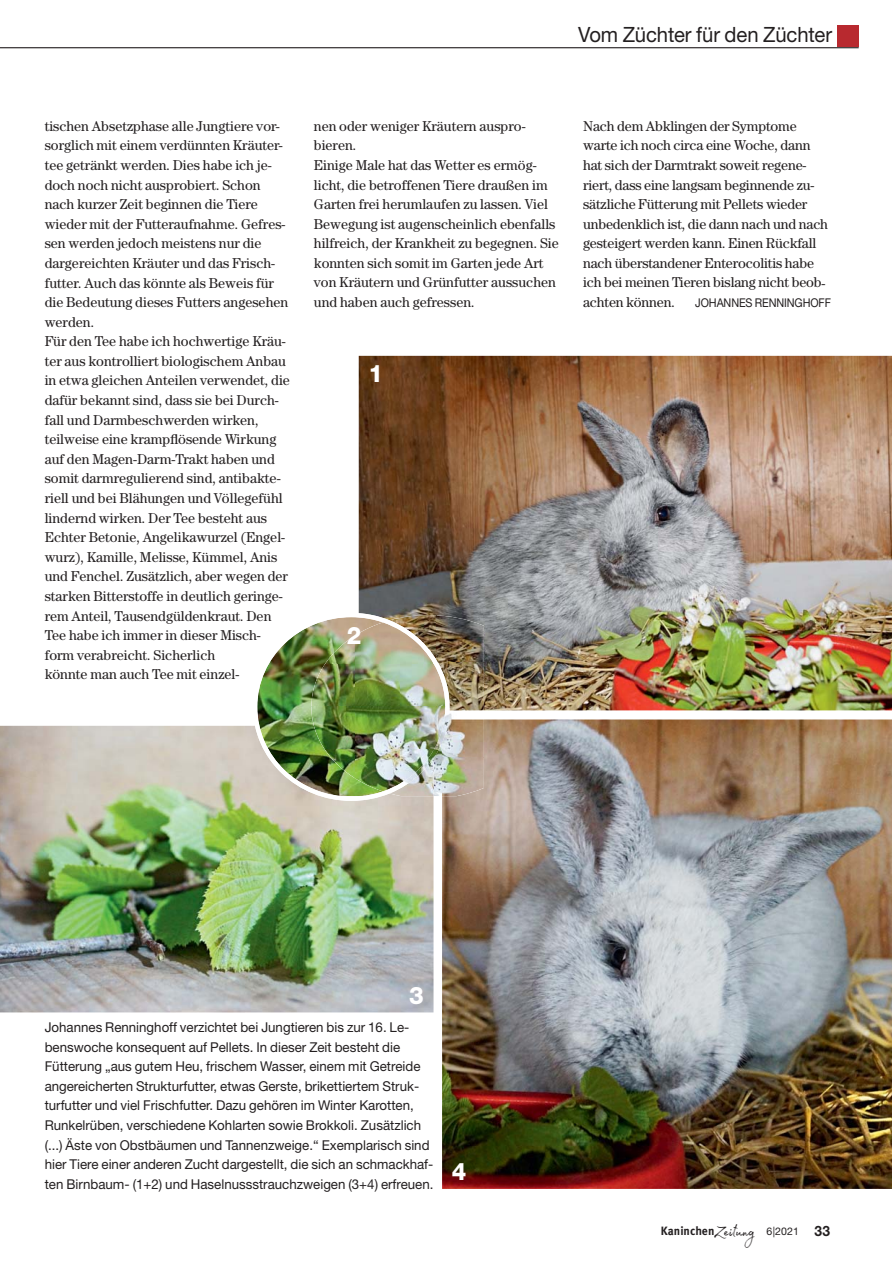
<style>
.page{position:relative;width:893px;height:1263px;background:#fff}
.page>*{position:absolute;margin:0;border:0;box-sizing:border-box;transform-origin:0 0}
.t1{font:800 24.15px "Helvetica Neue LT Std";color:#fff;scale:.96 1}
.t2{font:21.15px "Helvetica Neue LT Std";color:#231f20;scale:.96 1}
.t3{font:14.25px/19.6px "Century Std";color:#231f20}
.t4{font:13.5px/19.6px "Helvetica Neue LT Std";color:#231f20}
.t5{font:700 12px "Meta OT";color:#231f20;scale:.96 1}
.t6{font:12px "Helvetica Neue LT Std";letter-spacing:-.01em;color:#231f20;scale:.9 1}
.s1{font-family:"Madelyn";font-weight:400;font-size:21.15px}
.s2{font-family:"Helvetica Neue LT Std";font-weight:400;font-size:10.5px}
.s3{font-family:"Helvetica Neue LT Std";font-size:14.25px}
</style>
<div class="page">
<div style="left:837px;top:26px;width:22px;height:21px;background:#b8292f"></div>
<hr style="left:1px;top:47px;width:858px;height:1px;background:#231f20">
<img style="left:442px;top:720px;width:450px;height:469px">
<img style="left:1px;top:726px;width:432px;height:286px">
<img style="left:359px;top:356px;width:533px;height:354px">
<img style="left:253px;top:613px;width:196px;height:188px">
<img style="left:439px;top:710px;width:45px;height:43px">
<img style="left:433px;top:753px;width:9px;height:43px">
<img style="left:442px;top:720px;width:42px;height:76px">
<img style="left:389px;top:793px;width:44px;height:3px">
<img style="left:389px;top:615px;width:95px;height:48px">
<img style="left:449px;top:663px;width:35px;height:47px">
<img style="left:324px;top:634px;width:32px;height:31px">
<img style="left:356px;top:622px;width:45px;height:43px">
<img style="left:401px;top:664px;width:32px;height:1px">
<img style="left:311px;top:665px;width:122px;height:84px">
<img style="left:324px;top:749px;width:32px;height:31px">
<img style="left:356px;top:749px;width:45px;height:42px">
<img style="left:401px;top:749px;width:32px;height:1px">
<img style="left:383px;top:620px;width:56px;height:44px">
<img style="left:433px;top:663px;width:16px;height:87px">
<img style="left:383px;top:750px;width:56px;height:43px">
<h2 class="t2" style="left:578px;top:27px;width:266px">Vom Züchter für den Züchter</h2>
<p class="t3" style="left:45px;top:117px;width:247px">tischen Absetzphase alle Jungtiere vor&shy;sorglich mit einem verdünnten Kräuter&shy;tee getränkt werden. Dies habe ich je&shy;doch noch nicht ausprobiert. Schon nach kurzer Zeit beginnen die Tiere wieder mit der Futteraufnahme. Gefres&shy;sen werden jedoch meistens nur die dargereichten Kräuter und das Frisch&shy;futter. Auch das könnte als Beweis für die Bedeutung dieses Futters angesehen werden.<br>Für den Tee habe ich hochwertige Kräu&shy;ter aus kontrolliert biologischem Anbau in etwa gleichen Anteilen verwendet, die dafür bekannt sind, dass sie bei Durch&shy;fall und Darmbeschwerden wirken, teilweise eine krampflösende Wirkung auf den Magen-Darm-Trakt haben und somit darmregulierend sind, antibakte&shy;riell und bei Blähungen und Völlegefühl lindernd wirken. Der Tee besteht aus Echter Betonie, Angelikawurzel (Engel&shy;wurz), Kamille, Melisse, Kümmel, Anis und Fenchel. Zusätzlich, aber wegen der starken Bitterstoffe in deutlich geringe&shy;rem Anteil, Tausendgüldenkraut. Den Tee habe ich immer in dieser Misch&shy;form verabreicht. Sicherlich<br>könnte man auch Tee mit einzel-</p>
<p class="t3" style="left:314px;top:117px;width:246px">nen oder weniger Kräutern auspro&shy;bieren.<br>Einige Male hat das Wetter es ermög&shy;licht, die betroffenen Tiere draußen im Garten frei herumlaufen zu lassen. Viel Bewegung ist augenscheinlich ebenfalls hilfreich, der Krankheit zu begegnen. Sie konnten sich somit im Garten jede Art von Kräutern und Grünfutter aussuchen und haben auch gefressen.</p>
<p class="t3" style="left:583px;top:117px;width:246px">Nach dem Abklingen der Symptome warte ich noch circa eine Woche, dann hat sich der Darmtrakt soweit regene&shy;riert, dass eine langsam beginnende zu&shy;sätzliche Fütterung mit Pellets wieder unbedenklich ist, die dann nach und nach gesteigert werden kann. Einen Rückfall nach überstandener Enterocolitis habe ich bei meinen Tieren bislang nicht beob&shy;achten können.</p>
<p class="t6" style="left:695px;top:299px;width:152px">JOHANNES RENNINGHOFF</p>
<h1 class="t1" style="left:368px;top:359px;width:17px">1</h1>
<h1 class="t1" style="left:347px;top:621px;width:17px">2</h1>
<h1 class="t1" style="left:409px;top:982px;width:17px">3</h1>
<p class="t4" style="left:45px;top:1019px;width:390px">Johannes Renninghoff verzichtet bei Jungtieren bis zur 16. Le&shy;benswoche konsequent auf Pellets. In dieser Zeit besteht die Fütterung „aus gutem Heu, frischem Wasser, einem mit Getreide angereicherten Strukturfutter, etwas Gerste, brikettiertem Struk&shy;turfutter und viel Frischfutter. Dazu gehören im Winter Karotten, Runkelrüben, verschiedene Kohlarten sowie Brokkoli. Zusätzlich (...) Äste von Obstbäumen und Tannenzweige.“ Exemplarisch sind hier Tiere einer anderen Zucht dargestellt, die sich an schmackhaf&shy;ten Birnbaum- (1+2) und Haselnussstrauchzweigen (3+4) erfreuen.</p>
<h1 class="t1" style="left:452px;top:1158px;width:17px">4</h1>
<p class="t5" style="left:661px;top:1224px;width:178px">Kaninchen<span class="s1">Zeitung</span> <span class="s2">6|2021</span> <span class="s3">33</span></p>
</div>
